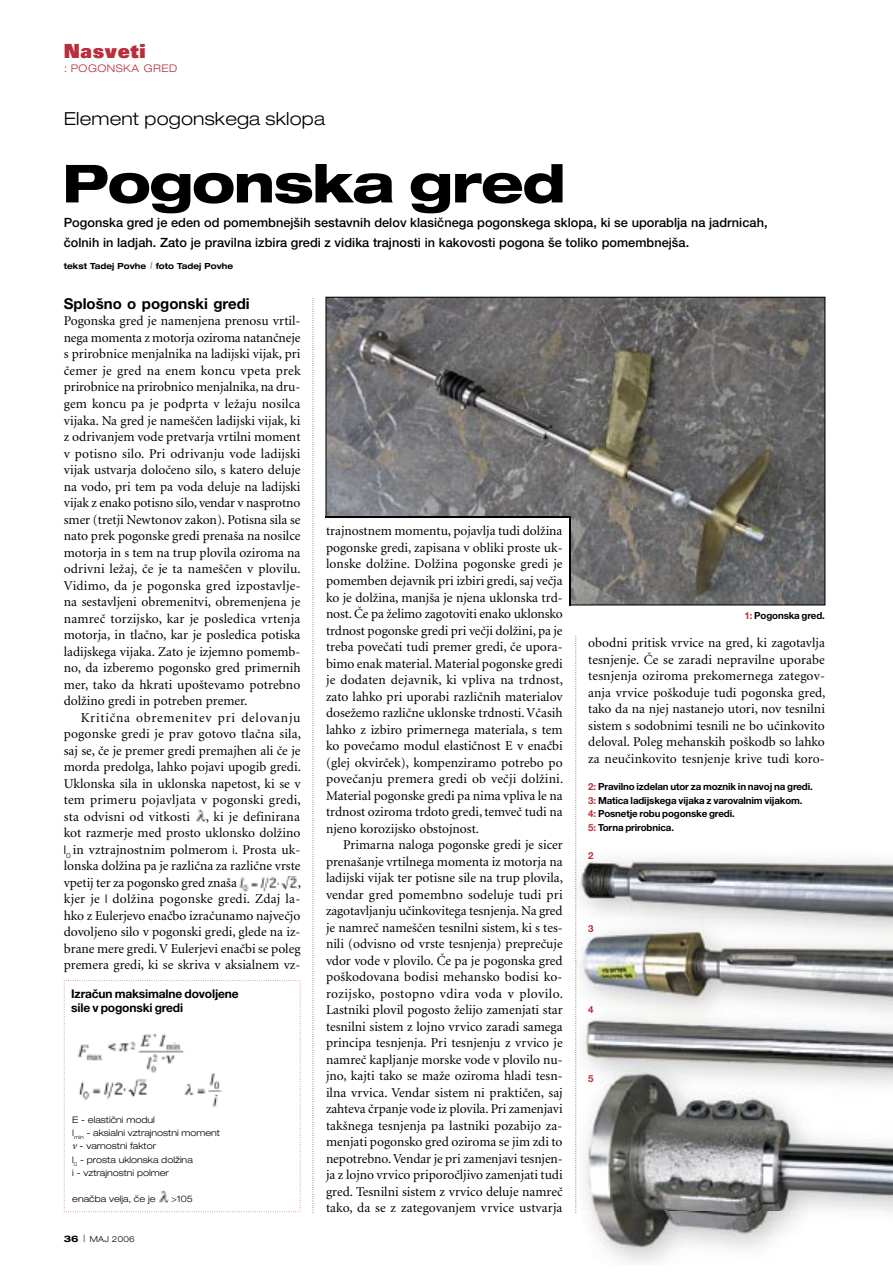
<style>
.page{position:relative;width:893px;height:1276px;background:#fff}
.page>*{position:absolute;margin:0;border:0;box-sizing:border-box;transform-origin:0 0}
.t1{font:800 expanded 52.5px "SLO Helvetica Neue";letter-spacing:-.02em;color:#000}
.t2{font:900 19.5px "SS Univers";letter-spacing:.03em;color:#b92e3b}
.t3{font:300 expanded 18px "SLO Helvetica Neue";letter-spacing:.01em;color:#000}
.t4{font:700 15px "SS Helvetica Neue";color:#000}
.t5{font:13.5px/16.5px "SS Minion";color:#000;text-align:justify}
.t6{font:500 12.75px/19.5px "SS Helvetica Neue";letter-spacing:.005em;color:#000}
.t7{font:700 12px/13.5px "SS Helvetica Neue";letter-spacing:-.015em;color:#000}
.t8{font:300 expanded 10.5px "SLO Helvetica Neue";letter-spacing:.045em;color:#b92e3b}
.t9{font:700 9.75px/13.5px "SS Helvetica Neue";letter-spacing:-.015em;color:#000}
.t10{font:700 9.75px "SS Helvetica Neue";color:#b92e3b}
.t11{font:300 expanded 9px/13.2px "SLO Helvetica Neue";color:#000}
.t12{font:700 expanded 8.4px "SLO Helvetica Neue";letter-spacing:.005em;color:#000;scale:.9 1}
.t13{font:300 expanded 8.25px "SLO Helvetica Neue";letter-spacing:.025em;color:#000}
.s1{font-family:"Andale Mono";font-weight:400;font-stretch:normal}
.s2{font-weight:100;font-style:italic;font-size:10.05px}
.s3{font-family:"SLO Helvetica Neue";font-weight:300;font-stretch:expanded;font-size:12px}
.s4{font-family:"SS Minion";font-weight:400;font-style:italic;font-stretch:normal;font-size:10.5px}
.s5{font-weight:700;font-size:9px}
.s6{font-size:9.9px}
.s7{color:#b92e3b}
</style>
<div class="page">
<img style="left:575px;top:839px;width:318px;height:425px">
<img style="left:736px;top:1235px;width:89px;height:6px">
<img style="left:196px;top:809px;width:10px;height:13px">
<img style="left:239px;top:876px;width:59px;height:16px">
<svg style="left:325px;top:297px;width:500px;height:308px;background:#6f6e6c"></svg>
<svg style="left:64px;top:980px;width:237px;height:232px"></svg>
<img style="left:77px;top:1029px;width:110px;height:45px">
<img style="left:158px;top:1190px;width:11px;height:15px">
<img style="left:77px;top:1075px;width:75px;height:33px">
<img style="left:179px;top:1070px;width:43px;height:37px">
<svg style="left:313px;top:298px;width:1px;height:913px"></svg>
<svg style="left:575px;top:636px;width:1px;height:576px"></svg>
<div style="left:319px;top:516px;width:251px;height:135px;background:#fff"></div>
<hr style="left:325px;top:516px;width:245px;height:1px;background:#000">
<hr style="left:570px;top:516px;width:1px;height:89px;background:#000">
<h2 class="t2" style="left:64px;top:38px;width:83px">Nasveti</h2>
<p class="t8" style="left:63px;top:62px;width:116px"><span class="s1">:</span> POGONSKA GRED</p>
<h3 class="t3" style="left:64px;top:107px;width:263px">Element pogonskega sklopa</h3>
<h1 class="t1" style="left:62px;top:150px;width:505px">Pogonska gred</h1>
<p class="t6" style="left:64px;top:213px;width:705px">Pogonska gred je eden od pomembnej{ih sestavnih delov klasi~nega pogonskega sklopa, ki se uporablja na jadrnicah, ~olnih in ladjah. Zato je pravilna izbira gredi z vidika trajnosti in kakovosti pogona {e toliko pomembnej{a.</p>
<p class="t12" style="left:64px;top:261px;width:190px">tekst Tadej Povhe <span class="s2">I</span> foto Tadej Povhe</p>
<p class="t4" style="left:64px;top:294px;width:187px">Splo{no o pogonski gredi</p>
<p class="t5" style="left:64px;top:313px;width:238px">Pogonska gred je namenjena prenosu vrtil&shy;nega momenta z motorja oziroma natan~neje s prirobnice menjalnika na ladijski vijak, pri ~emer je gred na enem koncu vpeta prek prirobnice na prirobnico menjalnika, na dru&shy;gem koncu pa je podprta v le`aju nosilca vijaka. Na gred je name{~en ladijski vijak, ki z odrivanjem vode pretvarja vrtilni moment v potisno silo. Pri odrivanju vode ladijski vijak ustvarja dolo~eno silo, s katero deluje na vodo, pri tem pa voda deluje na ladijski vijak z enako potisno silo, vendar v nasprotno smer (tretji Newtonov zakon). Potisna sila se nato prek pogonske gredi prena{a na nosilce motorja in s tem na trup plovila oziroma na odrivni le`aj, ~e je ta name{~en v plovilu.<br>Vidimo, da je pogonska gred izpostavlje&shy;na sestavljeni obremenitvi, obremenjena je namre~ torzijsko, kar je posledica vrtenja motorja, in tla~no, kar je posledica potiska ladijskega vijaka. Zato je izjemno pomemb&shy;no, da izberemo pogonsko gred primernih mer, tako da hkrati upo{tevamo potrebno dol`ino gredi in potreben premer.</p>
<p class="t5" style="left:64px;top:709px;width:239px;text-indent:17px">Kriti~na obremenitev pri delovanju pogonske gredi je prav gotovo tla~na sila, saj se, ~e je premer gredi premajhen ali ~e je morda predolga, lahko pojavi upogib gredi.<br>Uklonska sila in uklonska napetost, ki se v tem primeru pojavljata v pogonski gredi, sta odvisni od vitkosti , ki je definirana kot razmerje med prosto uklonsko dol`ino <span class="s3">l</span><sub>0</sub> in vztrajnostnim polmerom <span class="s3">i</span>. Prosta uk&shy;lonska dol`ina pa je razli~na za razli~ne vrste vpetij ter za pogonsko gred zna{a</p>
<p class="t5" style="left:64px;top:874px;width:239px;text-indent:234px">, kjer je <span class="s3">l</span> dol`ina pogonske gredi. Zdaj la&shy;hko z Eulerjevo ena~bo izra~unamo najve~jo dovoljeno silo v pogonski gredi, glede na iz&shy;brane mere gredi. V Eulerjevi ena~bi se poleg premera gredi, ki se skriva v aksialnem vz-</p>
<p class="t7" style="left:71px;top:987px;width:169px">Izra~un maksimalne dovoljene sile v pogonski gredi</p>
<p class="t11" style="left:72px;top:1113px;width:149px">E - elasti~ni modul<br>I<sub>min</sub> - aksialni vztrajnostni moment <span class="s4">v</span> - varnostni faktor<br>l<sub>0</sub> - prosta uklonska dolžina<br>i - vztrajnostni polmer</p>
<p class="t11" style="left:72px;top:1192px;width:85px">ena~ba velja, ~e je</p>
<p class="t11" style="left:171px;top:1192px;width:23px">&gt;105</p>
<p class="t13" style="left:64px;top:1233px;width:72px"><span class="s5">36</span> <span class="s6">|</span> MAJ 2006</p>
<p class="t5" style="left:326px;top:523px;width:239px">trajnostnem momentu, pojavlja tudi dol`ina pogonske gredi, zapisana v obliki proste uk&shy;lonske dol`ine. Dol`ina pogonske gredi je pomemben dejavnik pri izbiri gredi, saj ve~ja ko je dol`ina, manj{a je njena uklonska trd&shy;nost. ^e pa `elimo zagotoviti enako uklonsko trdnost pogonske gredi pri ve~ji dol`ini, pa je treba pove~ati tudi premer gredi, ~e upora&shy;bimo enak material. Material pogonske gredi je dodaten dejavnik, ki vpliva na trdnost, zato lahko pri uporabi razli~nih materialov dose`emo razli~ne uklonske trdnosti. V~asih lahko z izbiro primernega materiala, s tem ko pove~amo modul elasti~nost E v ena~bi (glej okvir~ek), kompenziramo potrebo po pove~anju premera gredi ob ve~ji dol`ini.<br>Material pogonske gredi pa nima vpliva le na trdnost oziroma trdoto gredi, temve~ tudi na njeno korozijsko obstojnost.</p>
<p class="t5" style="left:326px;top:836px;width:239px;text-indent:17px">Primarna naloga pogonske gredi je sicer prena{anje vrtilnega momenta iz motorja na ladijski vijak ter potisne sile na trup plovila, vendar gred pomembno sodeluje tudi pri zagotavljanju u~inkovitega tesnjenja. Na gred je namre~ name{~en tesnilni sistem, ki s tes&shy;nili (odvisno od vrste tesnjenja) prepre~uje vdor vode v plovilo. ^e pa je pogonska gred po{kodovana bodisi mehansko bodisi ko&shy;rozijsko, postopno vdira voda v plovilo.<br>Lastniki plovil pogosto `elijo zamenjati star tesnilni sistem z lojno vrvico zaradi samega principa tesnjenja. Pri tesnjenju z vrvico je namre~ kapljanje morske vode v plovilo nu&shy;jno, kajti tako se ma`e oziroma hladi tesn&shy;ilna vrvica. Vendar sistem ni prakti~en, saj zahteva ~rpanje vode iz plovila. Pri zamenjavi tak{nega tesnjenja pa lastniki pozabijo za&shy;menjati pogonsko gred oziroma se jim zdi to nepotrebno. Vendar je pri zamenjavi tesnjen&shy;ja z lojno vrvico priporo~ljivo zamenjati tudi gred. Tesnilni sistem z vrvico deluje namre~ tako, da se z zategovanjem vrvice ustvarja</p>
<p class="t9" style="left:744px;top:609px;width:82px"><span class="s7">1:</span> Pogonska gred.</p>
<p class="t5" style="left:588px;top:634px;width:239px">obodni pritisk vrvice na gred, ki zagotavlja tesnjenje. ^e se zaradi nepravilne uporabe tesnjenja oziroma prekomernega zategov&shy;anja vrvice po{koduje tudi pogonska gred, tako da na njej nastanejo utori, nov tesnilni sistem s sodobnimi tesnili ne bo u~inkovito deloval. Poleg mehanskih po{kodb so lahko za neu~inkovito tesnjenje krive tudi koro-</p>
<p class="t9" style="left:588px;top:780px;width:226px"><span class="s7">2:</span> Pravilno izdelan utor za moznik in navoj na gredi.<br><span class="s7">3:</span> Matica ladijskega vijaka z varovalnim vijakom.<br><span class="s7">4:</span> Posnetje robu pogonske gredi.<br><span class="s7">5:</span> Torna prirobnica.</p>
<p class="t10" style="left:588px;top:849px;width:7px">2</p>
<p class="t10" style="left:588px;top:922px;width:7px">3</p>
<p class="t10" style="left:588px;top:1003px;width:7px">4</p>
<p class="t10" style="left:588px;top:1073px;width:7px">5</p>
</div>
